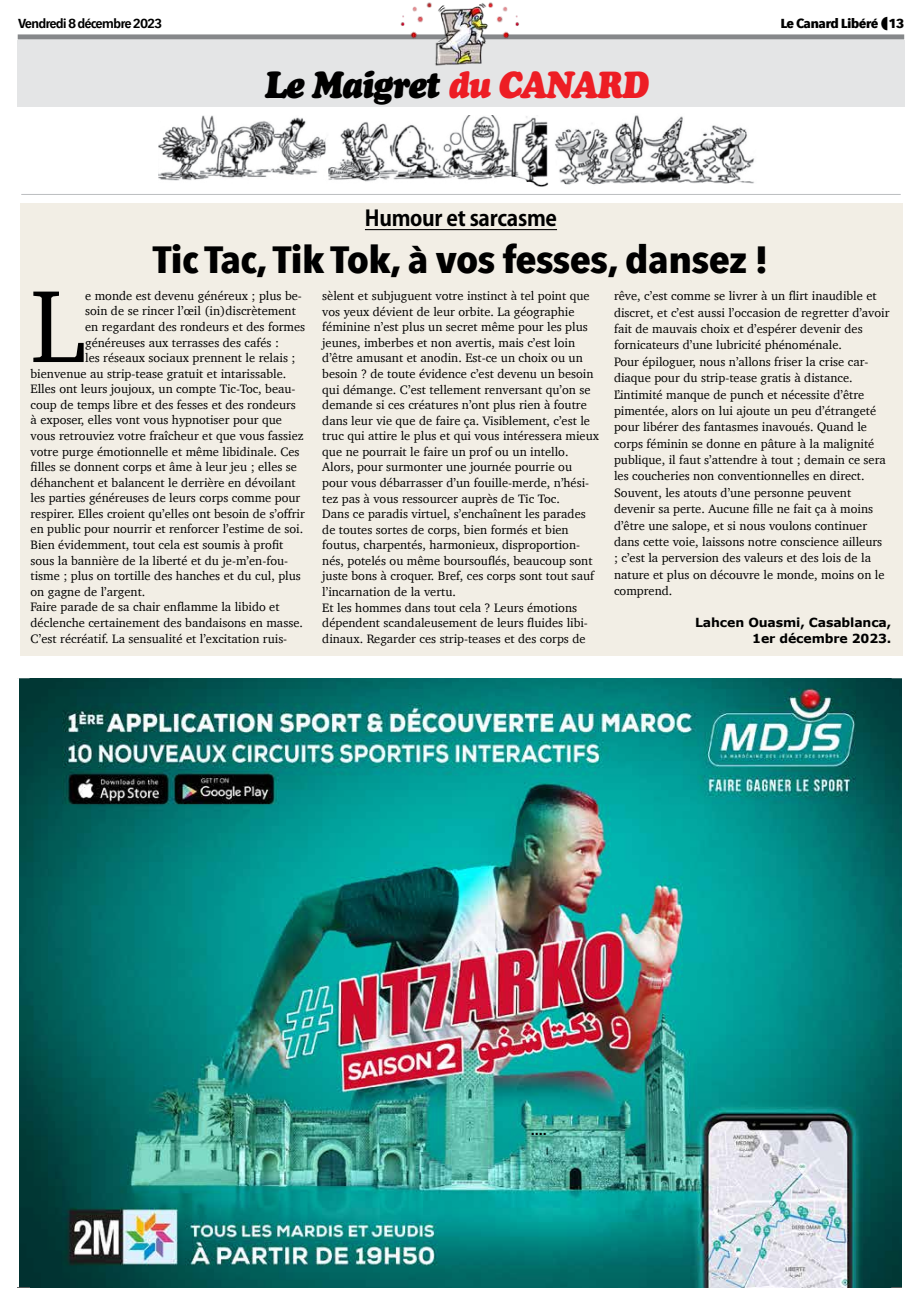
<style>
.page{position:relative;width:922px;height:1312px;background:#fff}
.page>*{position:absolute;margin:0;border:0;box-sizing:border-box;transform-origin:0 0}
.t1{font:104.88px "Charter";color:#000}
.t2{font:700 37.75px "Avenir Next Condensed";letter-spacing:-.02em;color:#000;scale:1.19 1}
.t3{font:italic 37.5px "Cooper Black Std";letter-spacing:-.04em;color:#000;scale:.9 1}
.t4{font:700 21.5px "Koz Go Pr 6 N";letter-spacing:-.015em;color:#000}
.t5{font:600 13px "Avenir Next Condensed";letter-spacing:-.06em;color:#000;scale:1.25 1}
.t6{font:700 13px "Avenir Next Condensed";letter-spacing:-.04em;color:#000;scale:1.25 1}
.t7{font:12.5px/15.6px "Charter";color:#000}
.t8{font:700 12.5px/15.9px "Verdana";letter-spacing:-.01em;color:#000;text-align:right}
.t9{font:700 11.25px "Verdana";color:#000}
.s1{color:#ed1d24}
</style>
<div class="page">
<img style="left:159px;top:116px;width:389px;height:71px">
<img style="left:555px;top:115px;width:200px;height:70px">
<div style="left:17px;top:40px;width:887px;height:67px;background:#e4e5e6"></div>
<hr style="left:21px;top:194px;width:879px;height:1px;background:#bcbec0">
<div style="left:18px;top:34px;width:886px;height:5px;background:#86888a"></div>
<img style="left:395px;top:2px;width:131px;height:64px">
<img style="left:20px;top:678px;width:881px;height:609px">
<svg style="left:18px;top:678px;width:12px;height:1px"></svg>
<svg style="left:18px;top:1286px;width:12px;height:2px"></svg>
<svg style="left:891px;top:1286px;width:10px;height:2px"></svg>
<div style="left:20px;top:203px;width:882px;height:453px;background:#f2eee5"></div>
<hr style="left:365px;top:229px;width:192px;height:1px;background:#000">
<p class="t5" style="left:18px;top:12px;width:117px">Vendredi 8 décembre2023</p>
<p class="t6" style="left:780px;top:15px;width:100px">Le Canard Libéré 13</p>
<h3 class="t3" style="left:264px;top:61px;width:428px">Le Maigret <span class="s1">du CANARD</span></h3>
<h3 class="t4" style="left:365px;top:206px;width:193px">Humour et sarcasme</h3>
<h2 class="t2" style="left:153px;top:236px;width:519px">Tic Tac, Tik Tok, à vos fesses, dansez !</h2>
<h1 class="t1" style="left:31px;top:235px;width:56px">L</h1>
<p class="t7" style="left:85px;top:288px;width:218px">e monde est devenu généreux ; plus be-</p>
<p class="t7" style="left:85px;top:303px;width:212px">soin de se rincer l’œil (in)discrètement</p>
<p class="t7" style="left:85px;top:319px;width:221px">en regardant des rondeurs et des formes</p>
<p class="t7" style="left:85px;top:334px;width:195px">généreuses aux terrasses des cafés :</p>
<p class="t7" style="left:85px;top:350px;width:212px">les réseaux sociaux prennent le relais ;</p>
<p class="t7" style="left:31px;top:365px;width:257px">bienvenue au strip-tease gratuit et intarissable.</p>
<p class="t7" style="left:31px;top:381px;width:266px">Elles ont leurs joujoux, un compte Tic-Toc, beau-</p>
<p class="t7" style="left:31px;top:396px;width:267px">coup de temps libre et des fesses et des rondeurs</p>
<p class="t7" style="left:31px;top:412px;width:253px">à exposer, elles vont vous hypnotiser pour que</p>
<p class="t7" style="left:31px;top:427px;width:275px">vous retrouviez votre fraîcheur et que vous fassiez</p>
<p class="t7" style="left:31px;top:443px;width:270px">votre purge émotionnelle et même libidinale. Ces</p>
<p class="t7" style="left:31px;top:459px;width:268px">filles se donnent corps et âme à leur jeu ; elles se</p>
<p class="t7" style="left:31px;top:474px;width:266px">déhanchent et balancent le derrière en dévoilant</p>
<p class="t7" style="left:31px;top:490px;width:271px">les parties généreuses de leurs corps comme pour</p>
<p class="t7" style="left:31px;top:505px;width:276px">respirer. Elles croient qu’elles ont besoin de s’offrir</p>
<p class="t7" style="left:31px;top:521px;width:274px">en public pour nourrir et renforcer l’estime de soi.</p>
<p class="t7" style="left:31px;top:536px;width:254px">Bien évidemment, tout cela est soumis à profit</p>
<p class="t7" style="left:31px;top:552px;width:259px">sous la bannière de la liberté et du je-m’en-fou-</p>
<p class="t7" style="left:31px;top:568px;width:272px">tisme ; plus on tortille des hanches et du cul, plus</p>
<p class="t7" style="left:31px;top:583px;width:116px">on gagne de l’argent.</p>
<p class="t7" style="left:31px;top:599px;width:250px">Faire parade de sa chair enflamme la libido et</p>
<p class="t7" style="left:31px;top:614px;width:274px">déclenche certainement des bandaisons en masse.</p>
<p class="t7" style="left:31px;top:630px;width:258px">C’est récréatif. La sensualité et l’excitation ruis-</p>
<p class="t7" style="left:322px;top:288px;width:278px">sèlent et subjuguent votre instinct à tel point que vos yeux dévient de leur orbite. La géographie féminine n’est plus un secret même pour les plus jeunes, imberbes et non avertis, mais c’est loin d’être amusant et anodin. Est-ce un choix ou un besoin ? de toute évidence c’est devenu un besoin qui démange. C’est tellement renversant qu’on se demande si ces créatures n’ont plus rien à foutre dans leur vie que de faire ça. Visiblement, c’est le truc qui attire le plus et qui vous intéressera mieux que ne pourrait le faire un prof ou un intello.<br>Alors, pour surmonter une journée pourrie ou pour vous débarrasser d’un fouille-merde, n’hési&shy;tez pas à vous ressourcer auprès de Tic Toc.<br>Dans ce paradis virtuel, s’enchaînent les parades de toutes sortes de corps, bien formés et bien foutus, charpentés, harmonieux, disproportion&shy;nés, potelés ou même boursouflés, beaucoup sont juste bons à croquer. Bref, ces corps sont tout sauf l’incarnation de la vertu.<br>Et les hommes dans tout cela ? Leurs émotions dépendent scandaleusement de leurs fluides libi&shy;dinaux. Regarder ces strip-teases et des corps de</p>
<p class="t7" style="left:614px;top:287px;width:277px;line-height:16.4px">rêve, c’est comme se livrer à un flirt inaudible et discret, et c’est aussi l’occasion de regretter d’avoir fait de mauvais choix et d’espérer devenir des fornicateurs d’une lubricité phénoménale.<br>Pour épiloguer, nous n’allons friser la crise car&shy;diaque pour du strip-tease gratis à distance.<br>L’intimité manque de punch et nécessite d’être pimentée, alors on lui ajoute un peu d’étrangeté pour libérer des fantasmes inavoués. Quand le corps féminin se donne en pâture à la malignité publique, il faut s’attendre à tout ; demain ce sera les coucheries non conventionnelles en direct.<br>Souvent, les atouts d’une personne peuvent devenir sa perte. Aucune fille ne fait ça à moins d’être une salope, et si nous voulons continuer dans cette voie, laissons notre conscience ailleurs<br>; c’est la perversion des valeurs et des lois de la nature et plus on découvre le monde, moins on le comprend.</p>
<p class="t8" style="left:695px;top:614px;width:198px">Lahcen Ouasmi, Casablanca,<br>1er décembre 2023.</p>
<p class="t9" style="left:531px;top:1123px;width:17px">....</p>
</div>
